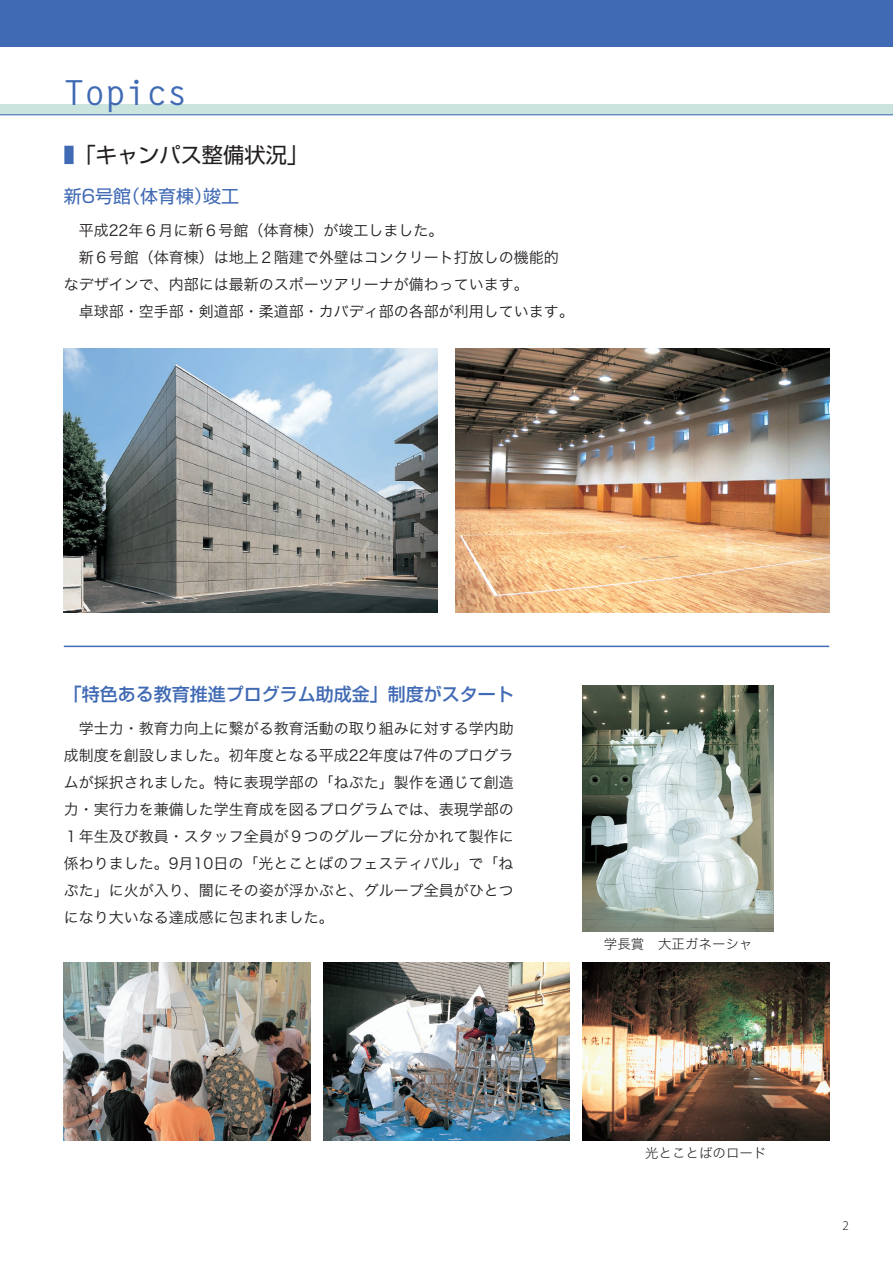
<style>
.page{position:relative;width:893px;height:1263px;background:#fff}
.page>*{position:absolute;margin:0;border:0;box-sizing:border-box;transform-origin:0 0}
.t1{font:700 34.5px "Letter Gothic Std";color:#406ab4}
.t2{font:21.3px "Shin Go Pro";color:#231f20}
.t3{font:500 18px "Shin Go Pro";color:#406ab4}
.t4{font:18px "Shin Go Pro";color:#406ab4}
.t5{font:15px/27px "Hira Kaku Std W3";color:#231f20}
.t6{font:13.5px "Hira Kaku Std W2";color:#231f20}
.t7{font:300 11.7px "Koz Go Std";color:#231f20}
.s1{color:#406ab4}
</style>
<div class="page">
<div style="left:0;top:0;width:893px;height:47px;background:#406ab4"></div>
<div style="left:0;top:104px;width:893px;height:11px;background:#cbe5de"></div>
<hr style="left:0;top:114px;width:893px;height:1px;background:#406ab4">
<hr style="left:64px;top:646px;width:765px;height:1px;background:#406ab4">
<img style="left:64px;top:962px;width:246px;height:179px">
<img style="left:64px;top:349px;width:374px;height:263px">
<img style="left:455px;top:349px;width:374px;height:263px">
<img style="left:323px;top:962px;width:247px;height:179px">
<img style="left:583px;top:962px;width:246px;height:179px">
<img style="left:583px;top:685px;width:191px;height:247px">
<p class="t1" style="left:64px;top:72px;width:105px">Topic</p>
<p class="t2" style="left:64px;top:138px;width:246px"><span class="s1">■</span>「キャンパス整備状況」</p>
<p class="t4" style="left:64px;top:181px;width:177px">新６号館（体育棟）竣工</p>
<p class="t5" style="left:64px;top:217px;width:512px;text-indent:15px">平成22年６月に新６号館（体育棟）が竣工しました。<br>　新６号館（体育棟）は地上２階建で外壁はコンクリート打放しの機能的なデザインで、内部には最新のスポーツアリーナが備わっています。<br>　卓球部・空手部・剣道部・柔道部・カバディ部の各部が利用しています。</p>
<p class="t3" style="left:64px;top:680px;width:451px">「特色ある教育推進プログラム助成金」制度がスタート</p>
<p class="t5" style="left:64px;top:715px;width:451px;text-align:justify;text-indent:15px">学士力・教育力向上に繋がる教育活動の取り組みに対する学内助成制度を創設しました。初年度となる平成22年度は7件のプログラムが採択されました。特に表現学部の「ねぷた」製作を通じて創造力・実行力を兼備した学生育成を図るプログラムでは、表現学部の１年生及び教員・スタッフ全員が９つのグループに分かれて製作に係わりました。9月10日の「光とことばのフェスティバル」で「ねぷた」に火が入り、闇にその姿が浮かぶと、グループ全員がひとつになり大いなる達成感に包まれました。</p>
<p class="t6" style="left:604px;top:934px;width:150px">学長賞　大正ガネーシャ</p>
<p class="t6" style="left:645px;top:1142px;width:123px">光とことばのロード</p>
<p class="t7" style="left:843px;top:1218px;width:8px">2</p>
</div>
